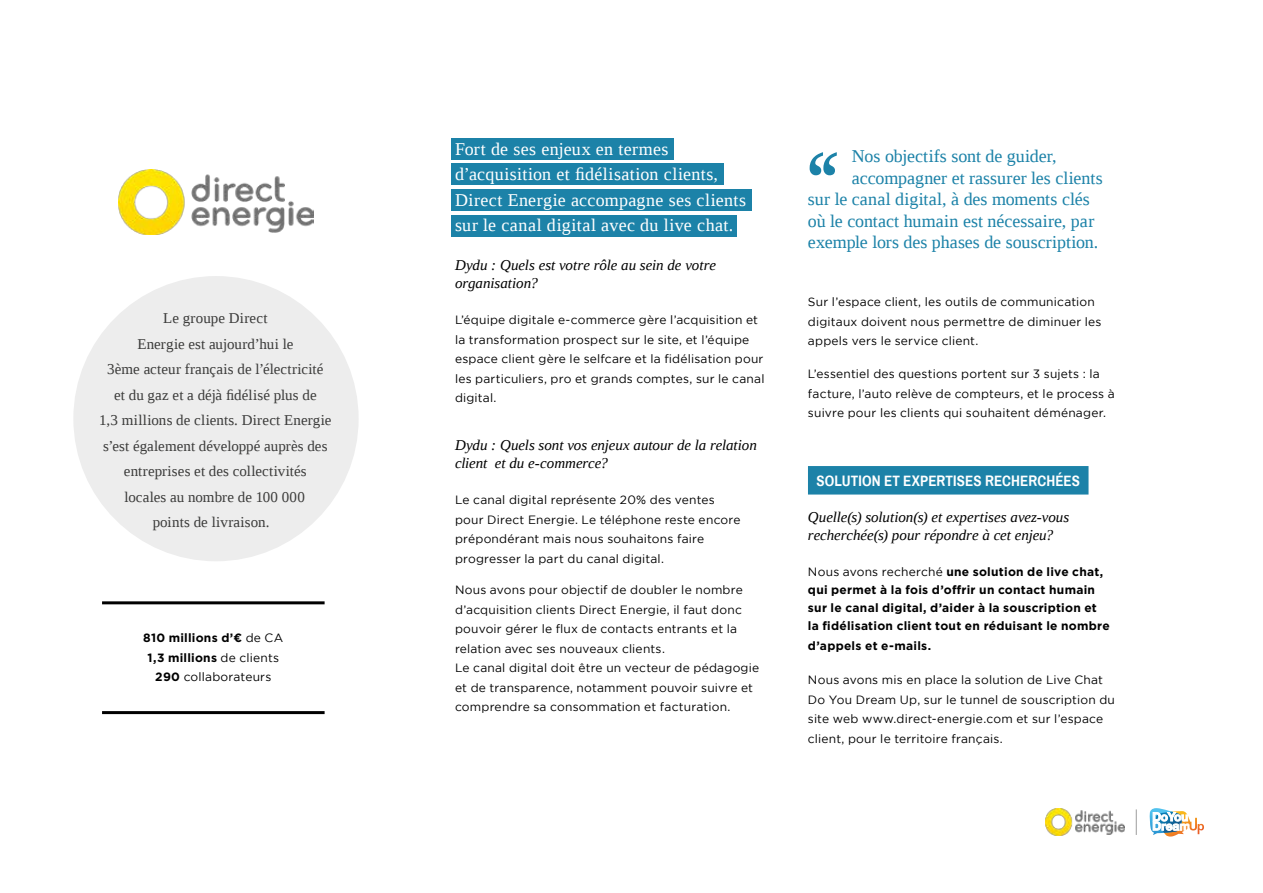
<style>
.page{position:relative;width:1263px;height:893px;background:#fff}
.page>*{position:absolute;margin:0;border:0;box-sizing:border-box;transform-origin:0 0}
.t1{font:90px "Liberation Serif";color:#1c82a8}
.t2{font:18px "Liberation Serif";color:#1c82a8}
.t3{font:18px/25.5px "Liberation Serif";letter-spacing:.02em;color:#fff}
.t4{font:15px/25.5px "Liberation Serif";letter-spacing:.005em;color:#3c3c3b;text-align:center}
.t5{font:italic 15px/18px "Liberation Serif";letter-spacing:-.005em;color:#000}
.t6{font:700 15px "Archivo Narrow";letter-spacing:.005em;color:#fff}
.t7{font:12px/19.5px "Gotham";letter-spacing:.015em;color:#000}
.t8{font:700 12px/18px "Gotham";letter-spacing:.02em;color:#000}
.s1{font-weight:400}
</style>
<div class="page">
<svg style="left:1149px;top:808px;width:55px;height:28px"></svg>
<svg style="left:1136px;top:809px;width:1px;height:26px"></svg>
<div style="left:451px;top:138px;width:223px;height:21px;background:#1c82a8"></div>
<div style="left:451px;top:164px;width:273px;height:21px;background:#1c82a8"></div>
<div style="left:451px;top:190px;width:301px;height:21px;background:#1c82a8"></div>
<div style="left:451px;top:216px;width:285px;height:21px;background:#1c82a8"></div>
<div style="left:73px;top:276px;width:286px;height:285px;background:#ededed;border-radius:50%"></div>
<div style="left:808px;top:466px;width:280px;height:29px;background:#1c82a8"></div>
<hr style="left:102px;top:601px;width:223px;height:3px;background:#000">
<hr style="left:102px;top:711px;width:223px;height:3px;background:#000">
<img style="left:118px;top:169px;width:196px;height:66px">
<img style="left:1045px;top:809px;width:80px;height:26px">
<p class="t4" style="left:99px;top:306px;width:234px">Le groupe Direct<br>Energie est aujourd’hui le<br>3ème acteur français de l’électricité<br>et du gaz et a déjà fidélisé plus de<br>1,3 millions de clients. Direct Energie s’est également développé auprès des entreprises et des collectivités<br>locales au nombre de 100 000<br>points de livraison.</p>
<p class="t8" style="left:143px;top:628px;width:142px;line-height:19.5px;text-align:center">810 millions d’€ <span class="s1">de CA<br></span>1,3 millions <span class="s1">de clients<br></span>290 <span class="s1">collaborateurs</span></p>
<h2 class="t3" style="left:455px;top:136px;width:293px">Fort de ses enjeux en termes d’acquisition et fidélisation clients, Direct Energie accompagne ses clients sur le canal digital avec du live chat.</h2>
<p class="t5" style="left:455px;top:256px;width:263px">Dydu : Quels est votre rôle au sein de votre organisation?</p>
<p class="t7" style="left:455px;top:310px;width:311px">L’équipe digitale e-commerce gère l’acquisition et la transformation prospect sur le site, et l’équipe espace client gère le selfcare et la fidélisation pour les particuliers, pro et grands comptes, sur le canal digital.</p>
<p class="t5" style="left:455px;top:436px;width:303px">Dydu : Quels sont vos enjeux autour de la relation client et du e-commerce?</p>
<p class="t7" style="left:455px;top:490px;width:287px">Le canal digital représente 20% des ventes pour Direct Energie. Le téléphone reste encore prépondérant mais nous souhaitons faire progresser la part du canal digital.</p>
<p class="t7" style="left:455px;top:580px;width:306px">Nous avons pour objectif de doubler le nombre d’acquisition clients Direct Energie, il faut donc pouvoir gérer le flux de contacts entrants et la relation avec ses nouveaux clients.<br>Le canal digital doit être un vecteur de pédagogie et de transparence, notamment pouvoir suivre et comprendre sa consommation et facturation.</p>
<h2 class="t2" style="left:852px;top:144px;width:206px">Nos objectifs sont de guider,</h2>
<h2 class="t2" style="left:852px;top:166px;width:252px">accompagner et rassurer les clients</h2>
<h2 class="t2" style="left:808px;top:188px;width:283px">sur le canal digital, à des moments clés</h2>
<h2 class="t2" style="left:808px;top:209px;width:288px">où le contact humain est nécessaire, par</h2>
<h2 class="t2" style="left:808px;top:231px;width:292px">exemple lors des phases de souscription.</h2>
<h1 class="t1" style="left:801px;top:124px;width:45px">‘‘</h1>
<p class="t7" style="left:808px;top:292px;width:295px">Sur l’espace client, les outils de communication digitaux doivent nous permettre de diminuer les appels vers le service client.</p>
<p class="t7" style="left:808px;top:364px;width:308px">L’essentiel des questions portent sur 3 sujets : la facture, l’auto relève de compteurs, et le process à suivre pour les clients qui souhaitent déménager.</p>
<p class="t6" style="left:816px;top:472px;width:265px">SOLUTION ET EXPERTISES RECHERCHÉES</p>
<p class="t5" style="left:808px;top:508px;width:263px">Quelle(s) solution(s) et expertises avez-vous recherchée(s) pour répondre à cet enjeu?</p>
<p class="t8" style="left:808px;top:563px;width:303px"><span class="s1">Nous avons recherché</span> une solution de live chat, qui permet à la fois d’offrir un contact humain sur le canal digital, d’aider à la souscription et la fidélisation client tout en réduisant le nombre</p>
<p class="t8" style="left:808px;top:636px;width:125px">d’appels et e-mails.</p>
<p class="t7" style="left:808px;top:670px;width:308px">Nous avons mis en place la solution de Live Chat Do You Dream Up, sur le tunnel de souscription du site web www.direct-energie.com et sur l’espace client, pour le territoire français.</p>
</div>
